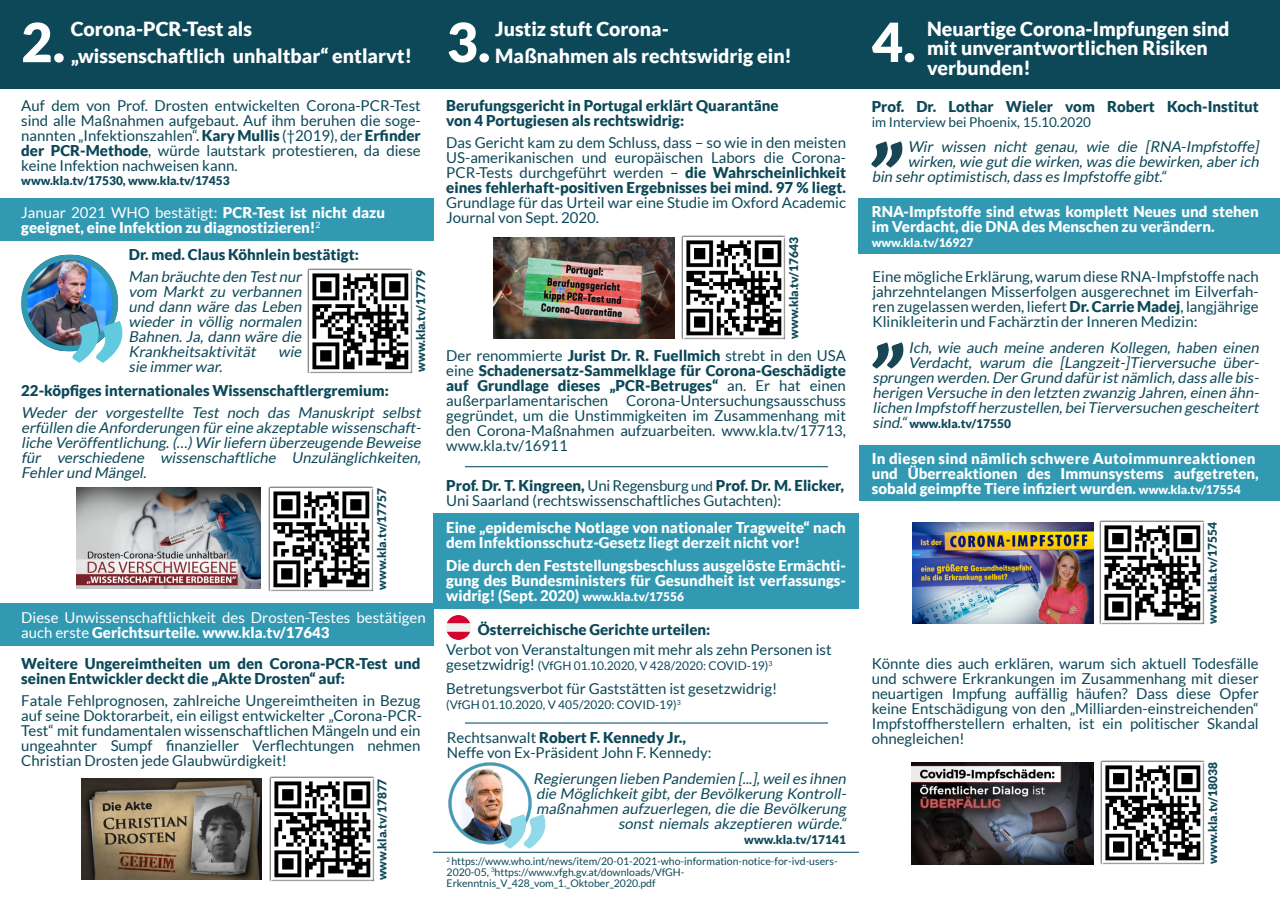
<style>
.page{position:relative;width:1280px;height:910px;background:#fff}
.page>*{position:absolute;margin:0;border:0;box-sizing:border-box;transform-origin:0 0}
.t1{font:italic 900 131.7px "Lato";color:#62cadf}
.t2{font:900 54px "Lato";color:#fff}
.t3{font:900 19.5px/19.5px "Lato";color:#fff}
.t4{font:15px/15px "Lato";color:#0c4858;text-align:justify}
.t5{font:italic 15px/15px "Lato";color:#0c4858;text-align:right}
.t6{font:900 15px/15px "Lato";color:#fff}
.t7{font:900 15px/15px "Lato";color:#0c4858}
.t8{font:15px/15px "Lato";color:#fff}
.t9{font:13.5px "Lato";color:#0c4858}
.t10{font:900 12px "Lato";color:#0c4858}
.t11{font:12px "Lato";color:#0c4858}
.t12{font:900 12px "Lato";color:#fff}
.t13{font:10.5px/10.8px "Lato";color:#0c4858}
.s1{font-weight:900}
.s2{font-weight:400}
.s3{font-size:10.5px;color:#fff}
.s4{font-size:13.5px}
.s5{font-size:12px}
.s6{font-size:15px}
.s7{font-weight:400;font-style:italic;font-size:15px}
</style>
<div class="page">
<svg style="left:434px;top:852px;width:425px;height:1px"></svg>
<svg style="left:466px;top:722px;width:361px;height:2px"></svg>
<svg style="left:466px;top:466px;width:361px;height:1px"></svg>
<div style="left:0;top:0;width:1280px;height:89px;background:#0c4858"></div>
<div style="left:859px;top:199px;width:421px;height:55px;background:#3299b3"></div>
<div style="left:859px;top:446px;width:421px;height:55px;background:#3299b3"></div>
<img style="left:912px;top:522px;width:181px;height:102px">
<img style="left:1100px;top:520px;width:105px;height:105px">
<img style="left:911px;top:762px;width:182px;height:102px">
<img style="left:1100px;top:761px;width:105px;height:104px">
<img style="left:871px;top:142px;width:31px;height:26px">
<img style="left:872px;top:342px;width:31px;height:26px">
<img style="left:440px;top:762px;width:99px;height:91px">
<img style="left:505px;top:815px;width:41px;height:33px">
<img style="left:446px;top:616px;width:24px;height:24px">
<div style="left:434px;top:513px;width:425px;height:96px;background:#3299b3"></div>
<img style="left:681px;top:235px;width:105px;height:105px">
<img style="left:494px;top:237px;width:181px;height:102px">
<img style="left:81px;top:778px;width:181px;height:102px">
<img style="left:269px;top:776px;width:106px;height:106px">
<div style="left:0;top:603px;width:434px;height:43px;background:#3299b3"></div>
<img style="left:76px;top:488px;width:185px;height:100px">
<img style="left:269px;top:487px;width:105px;height:105px">
<img style="left:21px;top:255px;width:97px;height:96px">
<img style="left:308px;top:269px;width:105px;height:105px">
<div style="left:0;top:198px;width:434px;height:43px;background:#3299b3"></div>
<h3 class="t3" style="left:71px;top:20px;width:183px">Corona-PCR-Test als</h3>
<h2 class="t2" style="left:21px;top:19px;width:46px">2.</h2>
<h3 class="t3" style="left:71px;top:47px;width:343px">„wissenschaftlich unhaltbar“ entlarvt!</h3>
<p class="t4" style="left:21px;top:99px;width:401px">Auf dem von Prof. Drosten entwickelten Corona-PCR-Test sind alle Maßnahmen aufgebaut. Auf ihm beruhen die soge&shy;nannten „Infektionszahlen“. <span class="s1">Kary Mullis</span> (†2019), der <span class="s1">Erfinder der PCR-Methode</span>, würde lautstark protestieren, da diese keine Infektion nachweisen kann.</p>
<p class="t10" style="left:21px;top:175px;width:210px">www.kla.tv/17530, www.kla.tv/17453</p>
<p class="t6" style="left:21px;top:206px;width:365px"><span class="s2">Januar 2021 WHO bestätigt:</span> PCR-Test ist nicht dazu geeignet, eine Infektion zu diagnostizieren!<sup>2</sup></p>
<p class="t7" style="left:129px;top:248px;width:231px">Dr. med. Claus Köhnlein bestätigt:</p>
<p class="t5" style="left:129px;top:270px;width:177px;text-align:justify">Man bräuchte den Test nur vom Markt zu verbannen und dann wäre das Leben wieder in völlig normalen Bahnen. Ja, dann wäre die Krankheitsaktivität</p>
<h1 class="t1" style="left:70px;top:237px;width:79px">„</h1>
<p class="t5" style="left:278px;top:345px;width:27px">wie</p>
<p class="t5" style="left:129px;top:360px;width:98px">sie immer war.</p>
<p class="t10" style="left:415px;top:372px;width:103px;rotate:-90deg">www.kla.tv/17779</p>
<p class="t7" style="left:21px;top:384px;width:369px">22-köpfiges internationales Wissenschaftlergremium:</p>
<p class="t5" style="left:21px;top:406px;width:404px;text-align:justify">Weder der vorgestellte Test noch das Manuskript selbst erfüllen die Anforderungen für eine akzeptable wissenschaft&shy;liche Veröffentlichung. (…) Wir liefern überzeugende Beweise für verschiedene wissenschaftliche Unzulänglichkeiten, Fehler und Mängel.</p>
<p class="t10" style="left:376px;top:590px;width:103px;rotate:-90deg">www.kla.tv/17757</p>
<p class="t8" style="left:21px;top:610px;width:406px">Diese Unwissenschaftlichkeit des Drosten-Testes bestätigen auch erste <span class="s1">Gerichtsurteile. www.kla.tv/17643</span></p>
<p class="t7" style="left:21px;top:657px;width:401px">Weitere Ungereimtheiten um den Corona-PCR-Test und seinen Entwickler deckt die „Akte Drosten“ auf:</p>
<p class="t4" style="left:21px;top:694px;width:402px">Fatale Fehlprognosen, zahlreiche Ungereimtheiten in Bezug auf seine Doktorarbeit, ein eiligst entwickelter „Corona-PCR-Test“ mit fundamentalen wissenschaftlichen Mängeln und ein ungeahnter Sumpf finanzieller Verflechtungen nehmen Christian Drosten jede Glaubwürdigkeit!</p>
<p class="t10" style="left:377px;top:880px;width:103px;rotate:-90deg">www.kla.tv/17877</p>
<h3 class="t3" style="left:495px;top:20px;width:175px">Justiz stuft Corona-</h3>
<h2 class="t2" style="left:446px;top:19px;width:46px">3.</h2>
<h3 class="t3" style="left:495px;top:47px;width:298px">Maßnahmen als rechtswidrig ein!</h3>
<p class="t7" style="left:446px;top:99px;width:334px">Berufungsgericht in Portugal erklärt Quarantäne von 4 Portugiesen als rechtswidrig:</p>
<p class="t4" style="left:446px;top:136px;width:401px">Das Gericht kam zu dem Schluss, dass – so wie in den meisten US-amerikanischen und europäischen Labors die Corona-PCR-Tests durchgeführt werden – <span class="s1">die Wahrscheinlichkeit eines fehlerhaft-positiven Ergebnisses bei mind. 97 % liegt.</span></p>
<p class="t4" style="left:446px;top:196px;width:401px">Grundlage für das Urteil war eine Studie im Oxford Academic<br>Journal von Sept. 2020.<span class="s3">29.8 mm</span></p>
<p class="t10" style="left:788px;top:339px;width:103px;rotate:-90deg">www.kla.tv/17643</p>
<p class="t4" style="left:446px;top:349px;width:401px">Der renommierte <span class="s1">Jurist Dr. R. Fuellmich</span> strebt in den USA eine <span class="s1">Schadenersatz-Sammelklage für Corona-Geschädigte auf Grundlage dieses „PCR-Betruges“</span> an. Er hat einen außerparlamentarischen Corona-Untersuchungsausschuss gegründet, um die Unstimmigkeiten im Zusammenhang mit den Corona-Maßnahmen aufzuarbeiten. www.kla.tv/17713, www.kla.tv/16911</p>
<p class="t4" style="left:446px;top:479px;width:399px"><span class="s1">Prof. Dr. T. Kingreen,</span> Uni Regensburg <span class="s4">und</span> <span class="s1">Prof. Dr. M. Elicker,<br></span>Uni Saarland (rechtswissenschaftliches Gutachten):</p>
<p class="t6" style="left:446px;top:521px;width:401px">Eine „epidemische Notlage von nationaler Tragweite“ nach dem Infektionsschutz-Gesetz liegt derzeit nicht vor!</p>
<p class="t6" style="left:446px;top:559px;width:401px;text-align:justify">Die durch den Feststellungsbeschluss ausgelöste Ermächti&shy;gung des Bundesministers für Gesundheit ist verfassungs&shy;widrig! (Sept. 2020) <span class="s5">www.kla.tv/17556</span></p>
<p class="t7" style="left:478px;top:623px;width:234px">Österreichische Gerichte urteilen:</p>
<p class="t4" style="left:446px;top:643px;width:387px">Verbot von Veranstaltungen mit mehr als zehn Personen ist</p>
<p class="t11" style="left:446px;top:660px;width:328px"><span class="s6">gesetzwidrig!</span> (VfGH 01.10.2020, V 428/2020: COVID-19)<sup>3</sup></p>
<p class="t4" style="left:446px;top:682px;width:332px">Betretungsverbot für Gaststätten ist gesetzwidrig!</p>
<p class="t11" style="left:446px;top:699px;width:236px">(VfGH 01.10.2020, V 405/2020: COVID-19)<sup>3</sup></p>
<p class="t4" style="left:447px;top:731px;width:266px">Rechtsanwalt <span class="s1">Robert F. Kennedy Jr.,<br></span>Neffe von Ex-Präsident John F. Kennedy:</p>
<p class="t5" style="left:533px;top:771px;width:317px">Regierungen lieben Pandemien [...], weil es ihnen die Möglichkeit gibt, der Bevölkerung Kontroll&shy;maßnahmen aufzuerlegen, die die Bevölkerung sonst niemals akzeptieren würde.“</p>
<p class="t10" style="left:744px;top:834px;width:103px">www.kla.tv/17141</p>
<p class="t13" style="left:447px;top:856px;width:393px"><sup>2</sup> https://www.who.int/news/item/20-01-2021-who-information-notice-for-ivd-users-<br>2020-05, <sup>3</sup>https://www.vfgh.gv.at/downloads/VfGH-<br>Erkenntnis_V_428_vom_1._Oktober_2020.pdf</p>
<h2 class="t2" style="left:872px;top:19px;width:46px">4.</h2>
<h3 class="t3" style="left:927px;top:20px;width:304px">Neuartige Corona-Impfungen sind mit unverantwortlichen Risiken</h3>
<h3 class="t3" style="left:927px;top:59px;width:105px">verbunden!</h3>
<p class="t7" style="left:872px;top:99px;width:388px">Prof. Dr. Lothar Wieler vom Robert Koch-Institut</p>
<p class="t9" style="left:872px;top:116px;width:221px">im Interview bei Phoenix, 15.10.2020</p>
<p class="t5" style="left:908px;top:140px;width:355px">Wir wissen nicht genau, wie die [RNA-Impfstoffe]</p>
<p class="t5" style="left:908px;top:155px;width:355px">wirken, wie gut die wirken, was die bewirken, aber ich</p>
<p class="t5" style="left:872px;top:170px;width:298px">bin sehr optimistisch, dass es Impfstoffe gibt.“</p>
<p class="t6" style="left:872px;top:205px;width:388px">RNA-Impfstoffe sind etwas komplett Neues und stehen im Verdacht, die DNA des Menschen zu verändern.</p>
<p class="t12" style="left:872px;top:237px;width:103px">www.kla.tv/16927</p>
<p class="t4" style="left:872px;top:270px;width:388px">Eine mögliche Erklärung, warum diese RNA-Impfstoffe nach jahrzehntelangen Misserfolgen ausgerechnet im Eilverfah&shy;ren zugelassen werden, liefert <span class="s1">Dr. Carrie Madej</span>, langjährige Klinikleiterin und Fachärztin der Inneren Medizin:</p>
<p class="t5" style="left:872px;top:341px;width:390px">Ich, wie auch meine anderen Kollegen, haben einen Verdacht, warum die [Langzeit-]Tierversuche über&shy;sprungen werden. Der Grund dafür ist nämlich, dass alle bis&shy;herigen Versuche in den letzten zwanzig Jahren, einen ähn&shy;lichen Impfstoff herzustellen, bei Tierversuchen gescheitert</p>
<p class="t10" style="left:872px;top:418px;width:140px"><span class="s7">sind.“</span>www.kla.tv/17550</p>
<p class="t6" style="left:872px;top:452px;width:388px">In diesen sind nämlich schwere Autoimmunreaktionen und Überreaktionen des Immunsystems aufgetreten, sobald geimpfte Tiere infiziert wurden. <span class="s5">www.kla.tv/17554</span></p>
<p class="t10" style="left:1207px;top:624px;width:103px;rotate:-90deg">www.kla.tv/17554</p>
<p class="t4" style="left:872px;top:657px;width:389px">Könnte dies auch erklären, warum sich aktuell Todesfälle und schwere Erkrankungen im Zusammenhang mit dieser neuartigen Impfung auffällig häufen? Dass diese Opfer keine Entschädigung von den „Milliarden-einstreichenden“ Impfstoffherstellern erhalten, ist ein politischer Skandal ohnegleichen!</p>
<p class="t10" style="left:1207px;top:864px;width:103px;rotate:-90deg">www.kla.tv/18038</p>
</div>
